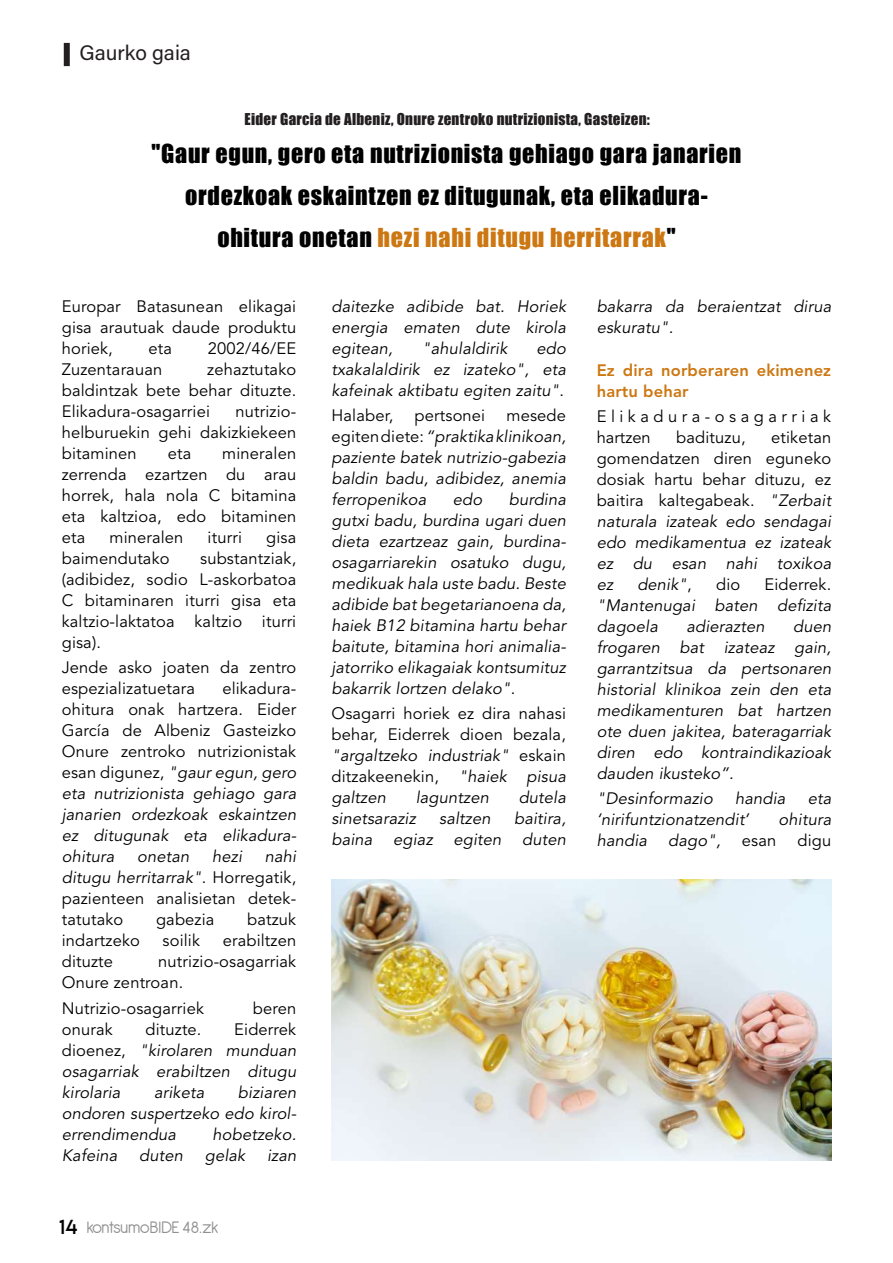
<style>
.page{position:relative;width:893px;height:1263px;background:#fff}
.page>*{position:absolute;margin:0;border:0;box-sizing:border-box;transform-origin:0 0}
.t1{font:24px/42px "Impact";letter-spacing:.03em;color:#000001;text-align:center}
.t2{font:21px "Acumin Variable Concept";letter-spacing:-.005em;color:#231f20}
.t3{font:18px "Antipasto";letter-spacing:-.03em;color:#231f20}
.t4{font:italic 16.5px/21px "Avenir LT Std";letter-spacing:.01em;color:#000001;text-align:justify}
.t5{font:16.5px/21px "Avenir LT Std";letter-spacing:.01em;color:#000001;text-align:justify}
.t6{font:800 16.5px/21px "Avenir LT Std";letter-spacing:.01em;color:#cc7712}
.t7{font:16.5px/21px "Avenir LT Std";letter-spacing:.275em;color:#000001}
.t8{font:15px "Impact";letter-spacing:.02em;color:#231f20}
.t9{font:8.85px "LEMONMILK";color:#000001}
.s1{color:#cc7712}
.s2{font-style:normal}
.s3{font-style:italic}
</style>
<div class="page">
<div style="left:64px;top:43px;width:6px;height:23px;background:#231f20"></div>
<img style="left:331px;top:879px;width:500px;height:282px">
<p class="t2" style="left:80px;top:45px;width:113px">Gaurko gaia</p>
<p class="t8" style="left:244px;top:113px;width:407px">Eider Garcia de Albeniz, Onure zentroko nutrizionista, Gasteizen:</p>
<h1 class="t1" style="left:152px;top:133px;width:591px">"Gaur egun, gero eta nutrizionista gehiago gara janarien ordezkoak eskaintzen ez ditugunak, eta elikadura&shy;ohitura onetan <span class="s1">hezi nahi ditugu herritarrak</span>"</h1>
<p class="t5" style="left:62px;top:297px;width:236px">Europar Batasunean elikagai gisa arautuak daude produktu horiek,</p>
<p class="t5" style="left:149px;top:339px;width:25px">eta</p>
<p class="t5" style="left:208px;top:339px;width:90px">2002/46/EE</p>
<p class="t5" style="left:62px;top:360px;width:102px">Zuzentarauan</p>
<p class="t5" style="left:62px;top:360px;width:236px;text-indent:145px">zehaztutako baldintzak bete behar dituzte.<br>Elikadura-osagarriei</p>
<p class="t5" style="left:62px;top:402px;width:236px;text-indent:174px">nutrizio&shy;helburuekin gehi dakizkiekeen bitaminen</p>
<p class="t5" style="left:62px;top:444px;width:236px;text-indent:160px">mineralen zerrenda ezartzen du arau horrek, hala nola C bitamina eta kaltzioa, edo bitaminen eta</p>
<p class="t5" style="left:168px;top:444px;width:25px">eta</p>
<p class="t5" style="left:109px;top:528px;width:76px">mineralen</p>
<p class="t5" style="left:208px;top:528px;width:36px">iturri</p>
<p class="t5" style="left:266px;top:528px;width:32px">gisa</p>
<p class="t5" style="left:62px;top:549px;width:109px">baimendutako</p>
<p class="t5" style="left:62px;top:549px;width:236px;text-indent:138px">substantziak, (adibidez, sodio L-askorbatoa C bitaminaren iturri gisa eta kaltzio-laktatoa kaltzio iturri gisa).</p>
<p class="t5" style="left:62px;top:659px;width:236px">Jende asko joaten da zentro espezializatuetara</p>
<p class="t4" style="left:62px;top:680px;width:236px;text-indent:161px"><span class="s2">elikadura&shy;ohitura onak hartzera. Eider García de Albeniz Gasteizko Onure zentroko nutrizionistak esan digunez,</span> "gaur egun, gero eta nutrizionista gehiago gara janarien ordezkoak eskaintzen ez ditugunak eta elikadura&shy;ohitura</p>
<p class="t5" style="left:62px;top:848px;width:236px;text-indent:203px"><span class="s3">nahi ditugu herritarrak"</span>. Horregatik, pazienteen analisietan detek&shy;tatutako</p>
<p class="t4" style="left:137px;top:848px;width:54px">onetan</p>
<p class="t4" style="left:212px;top:848px;width:31px">hezi</p>
<p class="t5" style="left:156px;top:911px;width:60px">gabezia</p>
<p class="t5" style="left:247px;top:911px;width:51px">batzuk</p>
<p class="t5" style="left:62px;top:932px;width:80px">indartzeko</p>
<p class="t5" style="left:163px;top:932px;width:39px">soilik</p>
<p class="t5" style="left:223px;top:932px;width:75px">erabiltzen</p>
<p class="t5" style="left:62px;top:953px;width:53px">dituzte</p>
<p class="t5" style="left:62px;top:953px;width:236px;text-indent:97px">nutrizio-osagarriak<br>Onure zentroan.</p>
<p class="t5" style="left:62px;top:999px;width:144px">Nutrizio-osagarriek</p>
<p class="t5" style="left:253px;top:999px;width:45px">beren</p>
<p class="t5" style="left:62px;top:1020px;width:52px">onurak</p>
<p class="t5" style="left:145px;top:1020px;width:58px">dituzte.</p>
<p class="t4" style="left:62px;top:1020px;width:236px;text-indent:173px"><span class="s2">Eiderrek dioenez,</span> "kirolaren munduan osagarriak erabiltzen ditugu kirolaria</p>
<p class="t4" style="left:62px;top:1083px;width:236px;text-indent:176px">biziaren ondoren suspertzeko edo kirol&shy;errendimendua</p>
<p class="t4" style="left:154px;top:1083px;width:52px">ariketa</p>
<p class="t4" style="left:213px;top:1125px;width:85px">hobetzeko.</p>
<p class="t4" style="left:62px;top:1146px;width:57px">Kafeina</p>
<p class="t4" style="left:139px;top:1146px;width:45px">duten</p>
<p class="t4" style="left:205px;top:1146px;width:42px">gelak</p>
<p class="t4" style="left:267px;top:1146px;width:31px">izan</p>
<p class="t9" style="left:59px;top:1225px;width:20px">14</p>
<p class="t3" style="left:86px;top:1216px;width:134px">kontsumoBIDE 48.zk</p>
<p class="t4" style="left:331px;top:297px;width:236px">daitezke adibide bat. Horiek energia ematen dute kirola egitean,</p>
<p class="t4" style="left:331px;top:339px;width:236px;text-indent:205px">edo txakalaldirik ez izateko", eta kafeinak aktibatu egiten zaitu"<span class="s2">.</span></p>
<p class="t5" style="left:331px;top:407px;width:63px">Halaber,</p>
<p class="t5" style="left:415px;top:407px;width:72px">pertsonei</p>
<p class="t4" style="left:422px;top:339px;width:87px">"ahulaldirik</p>
<p class="t4" style="left:331px;top:407px;width:236px;text-indent:175px"><span class="s2">mesede egiten diete:</span> “praktika klinikoan, paziente batek nutrizio-gabezia baldin badu, adibidez, anemia ferropenikoa</p>
<p class="t4" style="left:331px;top:491px;width:236px;text-indent:177px">burdina gutxi badu, burdina ugari duen dieta ezartzeaz gain, burdina&shy;osagarriarekin osatuko dugu, medikuak hala uste badu. Beste adibide bat begetarianoena da, haiek B12 bitamina hartu behar baitute, bitamina hori animalia&shy;jatorriko elikagaiak kontsumituz bakarrik lortzen delako"<span class="s2">.</span></p>
<p class="t5" style="left:331px;top:705px;width:236px">Osagarri horiek ez dira nahasi behar, Eiderrek dioen bezala, <span class="s3">"argaltzeko industriak"</span> eskain ditzakeenekin, <span class="s3">"haiek pisua galtzen</span></p>
<p class="t4" style="left:453px;top:491px;width:31px">edo</p>
<p class="t4" style="left:416px;top:789px;width:75px">laguntzen</p>
<p class="t4" style="left:519px;top:789px;width:49px">dutela</p>
<p class="t4" style="left:331px;top:810px;width:86px">sinetsaraziz</p>
<p class="t4" style="left:439px;top:810px;width:53px">saltzen</p>
<p class="t4" style="left:514px;top:810px;width:53px">baitira,</p>
<p class="t4" style="left:331px;top:831px;width:43px">baina</p>
<p class="t4" style="left:393px;top:831px;width:41px">egiaz</p>
<p class="t4" style="left:454px;top:831px;width:49px">egiten</p>
<p class="t4" style="left:522px;top:831px;width:45px">duten</p>
<p class="t4" style="left:597px;top:297px;width:236px">bakarra da beraientzat dirua eskuratu".</p>
<p class="t6" style="left:597px;top:360px;width:236px">Ez dira norberaren ekimenez hartu behar</p>
<p class="t7" style="left:597px;top:408px;width:236px">Elikadura-osagarriak hartzen</p>
<p class="t4" style="left:597px;top:429px;width:236px;text-indent:174px"><span class="s2">etiketan gomendatzen diren eguneko dosiak hartu behar dituzu, ez baitira kaltegabeak.</span> "Zerbait naturala izateak edo sendagai edo medikamentua ez izateak ez du esan nahi toxikoa ez</p>
<p class="t5" style="left:676px;top:429px;width:71px">badituzu,</p>
<p class="t4" style="left:637px;top:576px;width:56px">denik"<span class="s2">,</span></p>
<p class="t5" style="left:716px;top:576px;width:26px">dio</p>
<p class="t5" style="left:764px;top:576px;width:68px">Eiderrek.</p>
<p class="t4" style="left:597px;top:597px;width:236px">"Mantenugai baten defizita dagoela</p>
<p class="t4" style="left:597px;top:618px;width:236px;text-indent:196px">duen frogaren bat izateaz gain, garrantzitsua da pertsonaren historial klinikoa zein den eta medikamenturen bat hartzen ote duen jakitea, bateragarriak diren edo kontraindikazioak dauden ikusteko”.</p>
<p class="t4" style="left:597px;top:790px;width:118px">"Desinformazio</p>
<p class="t4" style="left:735px;top:790px;width:52px">handia</p>
<p class="t4" style="left:808px;top:790px;width:25px">eta</p>
<p class="t4" style="left:597px;top:811px;width:154px">‘nirifuntzionatzendit’</p>
<p class="t4" style="left:779px;top:811px;width:54px">ohitura</p>
<p class="t4" style="left:597px;top:832px;width:52px">handia</p>
<p class="t4" style="left:668px;top:832px;width:54px">dago",</p>
<p class="t5" style="left:742px;top:832px;width:36px">esan</p>
<p class="t5" style="left:797px;top:832px;width:35px">digu</p>
<p class="t4" style="left:686px;top:618px;width:80px">adierazten</p>
</div>
